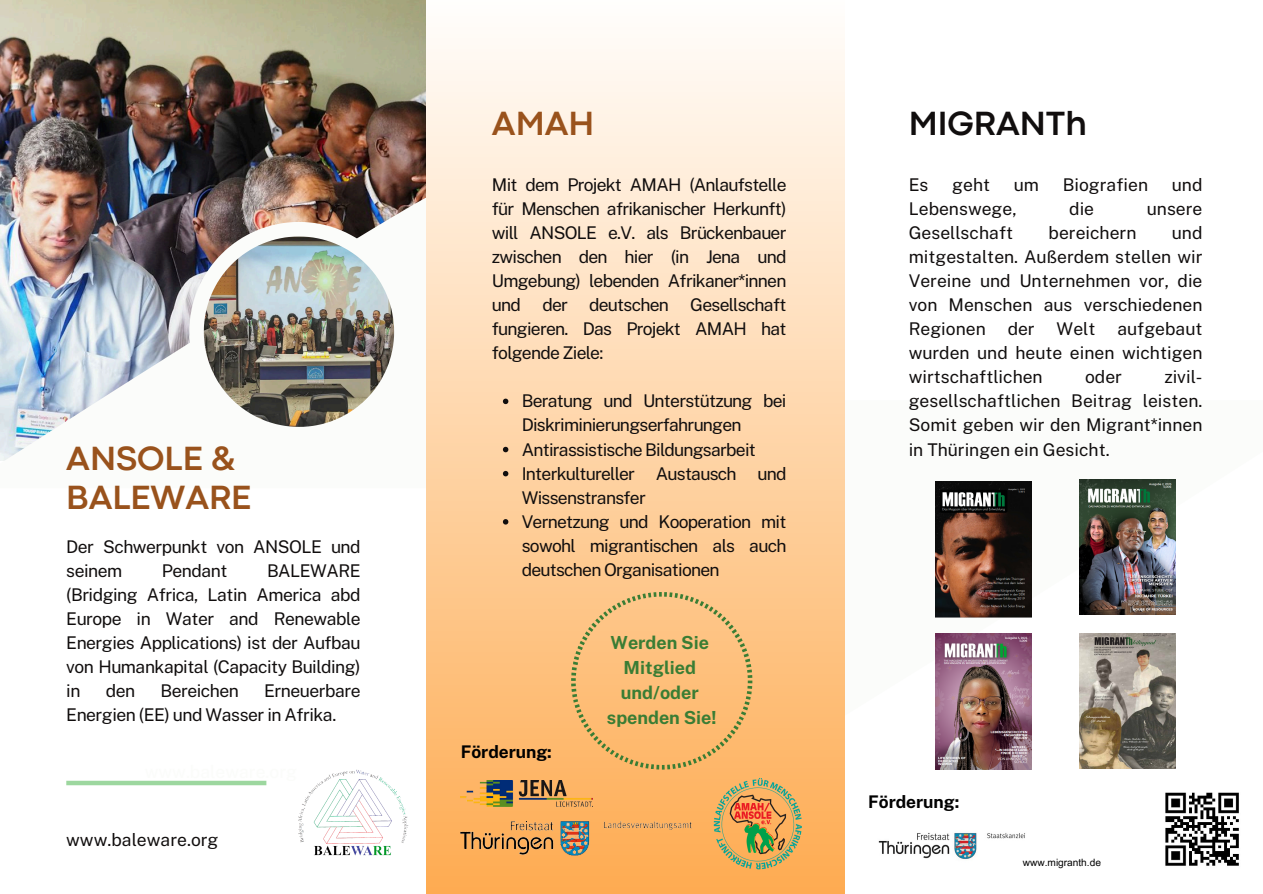
<style>
.page{position:relative;width:1263px;height:894px;background:#fff}
.page>*{position:absolute;margin:0;border:0;box-sizing:border-box;transform-origin:0 0}
.t1{font:700 34.95px/39.5px "Codec Pro";color:#99521c}
.t2{font:700 34.95px "Codec Pro";color:#110e0e}
.t3{font:700 18px/24.8px "Public Sans";color:#3a7d34;text-align:center}
.t4{font:17.55px/24px "Public Sans";letter-spacing:-.03em;color:#110e0e;text-align:justify}
.t5{font:17.55px "Public Sans";color:#110e0e}
.t6{font:700 17.4px "Public Sans";color:#000}
.t7{font:10.05px "Arial MT Pro";color:#000}
</style>
<div class="page">
<img style="left:0;top:0;width:426px;height:183px">
<img style="left:0;top:186px;width:426px;height:275px">
<svg style="left:844px;top:400px;width:332px;height:398px"></svg>
<div style="left:426px;top:0;width:418px;height:893px;background:linear-gradient(to bottom,#fffefd,#feab51)"></div>
<svg style="left:189px;top:222px;width:220px;height:219px"></svg>
<img style="left:204px;top:236px;width:190px;height:191px">
<div style="left:66px;top:780px;width:200px;height:5px;background:#9dd79f"></div>
<img style="left:298px;top:769px;width:111px;height:87px">
<img style="left:935px;top:633px;width:96px;height:135px">
<img style="left:1080px;top:479px;width:95px;height:135px">
<img style="left:935px;top:481px;width:96px;height:136px">
<img style="left:714px;top:768px;width:95px;height:100px">
<img style="left:1080px;top:633px;width:95px;height:135px">
<img style="left:1162px;top:792px;width:77px;height:74px">
<img style="left:461px;top:821px;width:230px;height:34px">
<img style="left:461px;top:780px;width:131px;height:26px">
<img style="left:878px;top:832px;width:147px;height:27px">
<svg style="left:571px;top:592px;width:181px;height:177px;background:#f6bc77"></svg>
<svg style="left:503px;top:398px;width:5px;height:6px"></svg>
<svg style="left:503px;top:446px;width:5px;height:6px"></svg>
<svg style="left:503px;top:471px;width:5px;height:5px"></svg>
<svg style="left:503px;top:519px;width:5px;height:5px"></svg>
<h4 class="t1" style="left:66px;top:441px;width:186px">ANSOLE &amp;<br>BALEWARE</h4>
<p class="t4" style="left:66px;top:534px;width:296px">Der Schwerpunkt von ANSOLE und seinem</p>
<p class="t4" style="left:162px;top:558px;width:67px">Pendant</p>
<p class="t4" style="left:66px;top:558px;width:296px;text-indent:201px">BALEWARE (Bridging Africa, Latin America abd Europe in Water and Renewable Energies Applications) ist der Aufbau von Humankapital (Capacity Building) in</p>
<p class="t4" style="left:66px;top:678px;width:296px;text-indent:198px">Erneuerbare<br>Energien (EE) und Wasser in Afrika.</p>
<p class="t4" style="left:106px;top:678px;width:31px">den</p>
<p class="t4" style="left:161px;top:678px;width:80px">Bereichen</p>
<p class="t5" style="left:66px;top:829px;width:154px">www.baleware.org</p>
<p class="t1" style="left:492px;top:106px;width:104px">AMAH</p>
<p class="t4" style="left:492px;top:172px;width:296px">Mit dem Projekt AMAH (Anlaufstelle für Menschen afrikanischer Herkunft) will ANSOLE e.V. als Brückenbauer zwischen den hier (in Jena und Umgebung) lebenden Afrikaner*innen und der deutschen Gesellschaft fungieren. Das Projekt AMAH hat folgende Ziele:</p>
<h3 class="t4" style="left:522px;top:389px;width:266px">Beratung und Unterstützung bei<br>Diskriminierungserfahrungen</h3>
<h3 class="t4" style="left:522px;top:437px;width:236px">Antirassistische Bildungsarbeit</h3>
<p class="t4" style="left:522px;top:461px;width:266px">Interkultureller Austausch und<br>Wissenstransfer</p>
<p class="t4" style="left:522px;top:509px;width:266px">Vernetzung und Kooperation mit sowohl migrantischen als auch deutschen Organisationen</p>
<h2 class="t6" style="left:461px;top:740px;width:93px">Förderung:</h2>
<p class="t3" style="left:607px;top:630px;width:111px">Werden Sie<br>Mitglied und/oder spenden Sie!</p>
<p class="t2" style="left:909px;top:111px;width:180px">MIGRANTh</p>
<p class="t4" style="left:909px;top:172px;width:21px">Es</p>
<p class="t4" style="left:952px;top:172px;width:39px">geht</p>
<p class="t4" style="left:1014px;top:172px;width:27px">um</p>
<p class="t5" style="left:1063px;top:174px;width:87px">Biografien</p>
<p class="t4" style="left:1172px;top:172px;width:32px">und</p>
<p class="t5" style="left:909px;top:198px;width:109px">Lebenswege,</p>
<p class="t4" style="left:1069px;top:196px;width:26px">die</p>
<p class="t4" style="left:1147px;top:196px;width:57px">unsere</p>
<p class="t5" style="left:909px;top:222px;width:106px">Gesellschaft</p>
<p class="t5" style="left:1049px;top:222px;width:89px">bereichern</p>
<p class="t4" style="left:909px;top:220px;width:295px;text-indent:263px">und mitgestalten. Außerdem stellen wir Vereine und Unternehmen vor, die von Menschen aus verschiedenen Regionen</p>
<p class="t4" style="left:909px;top:316px;width:295px;text-indent:209px">aufgebaut wurden und heute einen wichtigen wirtschaftlichen</p>
<p class="t4" style="left:1008px;top:316px;width:29px">der</p>
<p class="t4" style="left:1057px;top:316px;width:40px">Welt</p>
<p class="t4" style="left:909px;top:365px;width:295px;text-indent:256px">zivil&shy;gesellschaftlichen Beitrag leisten.<br>Somit geben wir den Migrant*innen in Thüringen ein Gesicht.</p>
<p class="t4" style="left:1085px;top:365px;width:38px">oder</p>
<h4 class="t6" style="left:868px;top:791px;width:93px">Förderung:</h4>
<p class="t7" style="left:1023px;top:858px;width:80px">www.migranth.de</p>
</div>
